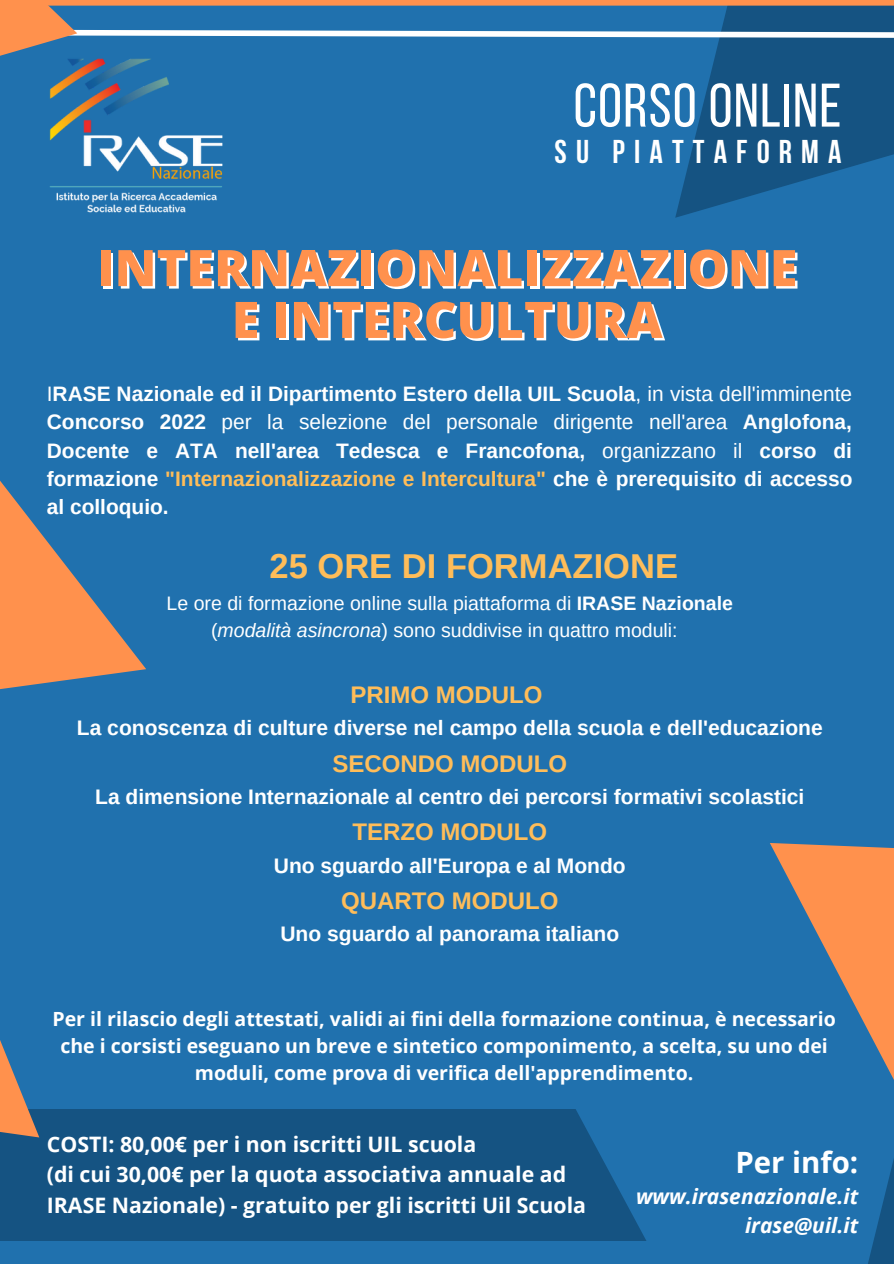
<style>
.page{position:relative;width:894px;height:1264px;background:#fff}
.page>*{position:absolute;margin:0;border:0;box-sizing:border-box;transform-origin:0 0}
.t1{font:61.35px "Bebas Neue";letter-spacing:.02em;color:#fff}
.t2{font:800 50.4px "Open Sans";color:#ff914d}
.t3{font:700 34.5px "Arimo";color:#ffbd59}
.t4{font:700 32.85px "Bebas Neue";letter-spacing:.28em;color:#fff}
.t5{font:700 29.4px "Open Sans";color:#fff}
.t6{font:700 24px "Arimo";color:#ffbd59}
.t7{font:700 21.3px/30.5px "Open Sans";color:#fff}
.t8{font:700 21px "Arimo";color:#fff}
.t9{font:italic 700 21px "Open Sans";color:#fff}
.t10{font:700 20.85px/28.2px "Arimo";color:#fff;text-align:justify}
.t11{font:700 19.5px/27px "Open Sans";color:#fff;text-align:center}
.t12{font:19.5px "Arimo";color:#fff}
.s1{font-weight:400}
.s2{color:#ffbd59}
.s3{font-weight:700}
.s4{font-style:italic}
</style>
<div class="page">
<div style="left:0;top:0;width:893px;height:1263px;background:#2071ae"></div>
<svg style="left:675px;top:155px;width:216px;height:63px"></svg>
<div style="left:0;top:1109px;width:893px;height:131px;background:#155382"></div>
<svg style="left:447px;top:1109px;width:241px;height:132px"></svg>
<img style="left:49px;top:155px;width:174px;height:58px">
<svg style="left:0;top:480px;width:146px;height:210px"></svg>
<svg style="left:0;top:0;width:893px;height:155px"></svg>
<svg style="left:688px;top:843px;width:205px;height:420px"></svg>
<svg style="left:0;top:1040px;width:173px;height:201px"></svg>
<p class="t1" style="left:573px;top:81px;width:269px">CORSO ONLINE</p>
<p class="t4" style="left:554px;top:138px;width:288px">SU PIATTAFORMA</p>
<p class="t2" style="left:97px;top:232px;width:701px">INTERNAZIONALIZZAZIONE</p>
<p class="t2" style="left:232px;top:284px;width:432px">E INTERCULTURA</p>
<p class="t10" style="left:47px;top:380px;width:807px"><span class="s1">I</span>RASE Nazionale ed il Dipartimento Estero della UIL Scuola<span class="s1">, in vista dell'imminente </span>Concorso 2022 <span class="s1">per la selezione del personale dirigente nell'area</span> Anglofona, Docente e ATA nell'area Tedesca e Francofona, <span class="s1">organizzano il</span> corso di formazione <span class="s2">"Internazionalizzazione e Intercultura"</span> che è prerequisito di accesso al colloquio.</p>
<p class="t3" style="left:269px;top:547px;width:410px">25 ORE DI FORMAZIONE</p>
<p class="t12" style="left:167px;top:593px;width:567px">Le ore di formazione online sulla piattaforma di <span class="s3">IRASE Nazionale</span></p>
<p class="t12" style="left:211px;top:619px;width:468px">(<span class="s4">modalità asincrona</span>) sono suddivise in quattro moduli:</p>
<p class="t6" style="left:350px;top:681px;width:193px">PRIMO MODULO</p>
<p class="t8" style="left:77px;top:716px;width:747px">La conoscenza di culture diverse nel campo della scuola e dell'educazione</p>
<p class="t6" style="left:332px;top:750px;width:236px">SECONDO MODULO</p>
<p class="t8" style="left:95px;top:785px;width:710px">La dimensione Internazionale al centro dei percorsi formativi scolastici</p>
<p class="t6" style="left:352px;top:818px;width:196px">TERZO MODULO</p>
<p class="t8" style="left:274px;top:853px;width:353px">Uno sguardo all'Europa e al Mondo</p>
<p class="t6" style="left:341px;top:887px;width:219px">QUARTO MODULO</p>
<p class="t8" style="left:280px;top:922px;width:340px">Uno sguardo al panorama italiano</p>
<p class="t11" style="left:52px;top:1004px;width:784px">Per il rilascio degli attestati, validi ai fini della formazione continua, è necessario che i corsisti eseguano un breve e sintetico componimento, a scelta, su uno dei moduli, come prova di verifica dell'apprendimento.</p>
<p class="t7" style="left:47px;top:1128px;width:431px">COSTI: 80,00€ per i non iscritti UIL scuola</p>
<p class="t7" style="left:47px;top:1158px;width:540px">(di cui 30,00€ per la quota associativa annuale ad<br>IRASE Nazionale) - gratuito per gli iscritti Uil Scuola</p>
<p class="t5" style="left:735px;top:1141px;width:124px">Per info:</p>
<p class="t9" style="left:636px;top:1181px;width:224px">www.irasenazionale.it</p>
<p class="t9" style="left:744px;top:1210px;width:115px">irase@uil.it</p>
</div>
